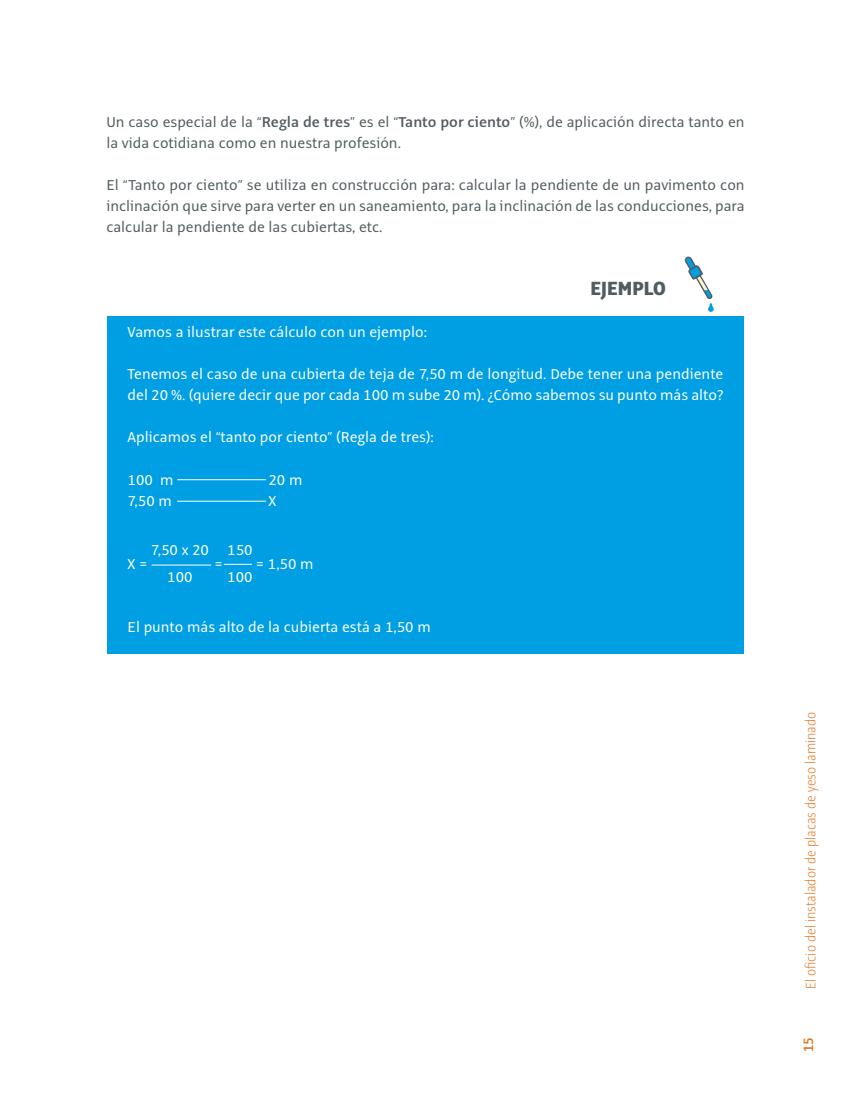
<style>
.page{position:relative;width:851px;height:1106px;background:#fff}
.page>*{position:absolute;margin:0;border:0;box-sizing:border-box;transform-origin:0 0}
.t1{font:800 21px "Alto Pro Con";color:#505c5f}
.texto{font:15.75px/21px "Alto Pro";color:#505c5f}
.recuerda_impar{font:15.75px/21px "Alto Pro";color:#fff}
.t2{font:200 15px "Alto Pro Con";color:#e67017}
.t3{font:600 15px "Alto Pro Con";color:#e67017}
.s1{font-weight:600}
</style>
<div class="page">
<div style="left:107px;top:316px;width:636px;height:337px;background:#009fe3"></div>
<svg style="left:684px;top:256px;width:29px;height:56px"></svg>
<hr style="left:177px;top:479px;width:89px;height:1px;background:#fff">
<hr style="left:177px;top:501px;width:89px;height:1px;background:#fff">
<hr style="left:151px;top:564px;width:60px;height:1px;background:#fff">
<svg style="left:224px;top:564px;width:28px;height:1px"></svg>
<p class="texto" style="left:106px;top:112px;width:639px">Un caso especial de la “<span class="s1">Regla de tres</span>” es el “<span class="s1">Tanto por ciento</span>” (%), de aplicación directa tanto en la vida cotidiana como en nuestra profesión.</p>
<p class="texto" style="left:106px;top:175px;width:639px;text-align:justify">El “Tanto por ciento” se utiliza en construcción para: calcular la pendiente de un pavimento con inclinación que sirve para verter en un saneamiento, para la inclinación de las conducciones, para calcular la pendiente de las cubiertas, etc.</p>
<p class="t1" style="left:590px;top:275px;width:77px">EJEMPLO</p>
<p class="recuerda_impar" style="left:128px;top:322px;width:301px">Vamos a ilustrar este cálculo con un ejemplo:</p>
<p class="recuerda_impar" style="left:128px;top:364px;width:597px">Tenemos el caso de una cubierta de teja de 7,50 m de longitud. Debe tener una pendiente del 20 %. (quiere decir que por cada 100 m sube 20 m). ¿Cómo sabemos su punto más alto?</p>
<p class="recuerda_impar" style="left:128px;top:427px;width:308px">Aplicamos el “tanto por ciento” (Regla de tres):</p>
<p class="recuerda_impar" style="left:128px;top:469px;width:48px">100 m</p>
<p class="recuerda_impar" style="left:268px;top:469px;width:35px">20 m</p>
<p class="recuerda_impar" style="left:128px;top:490px;width:46px">7,50 m</p>
<p class="recuerda_impar" style="left:268px;top:490px;width:9px">X</p>
<p class="recuerda_impar" style="left:151px;top:539px;width:103px">7,50 x 20 150</p>
<p class="recuerda_impar" style="left:128px;top:553px;width:22px">X =</p>
<p class="recuerda_impar" style="left:214px;top:553px;width:10px">=</p>
<p class="recuerda_impar" style="left:256px;top:553px;width:59px">= 1,50 m</p>
<p class="recuerda_impar" style="left:167px;top:566px;width:27px">100</p>
<p class="recuerda_impar" style="left:227px;top:566px;width:27px">100</p>
<p class="recuerda_impar" style="left:128px;top:616px;width:304px">El punto más alto de la cubierta está a 1,50 m</p>
<p class="t2" style="left:801px;top:989px;width:279px;rotate:-90deg">El oficio del instalador de placas de yeso laminado</p>
<p class="t3" style="left:798px;top:1052px;width:16px;rotate:-90deg">15</p>
</div>
